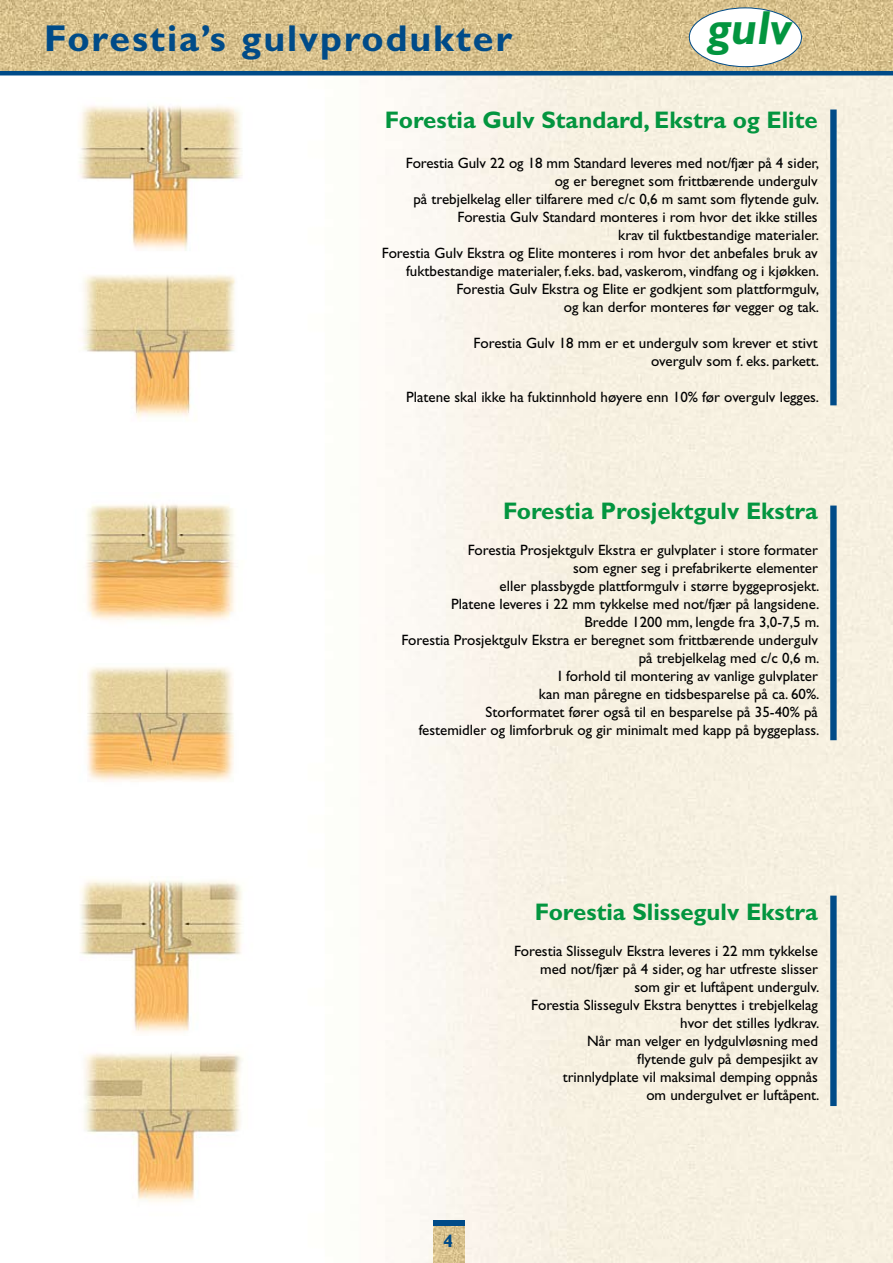
<style>
.page{position:relative;width:893px;height:1263px;background:#fff}
.page>*{position:absolute;margin:0;border:0;box-sizing:border-box;transform-origin:0 0}
.t1{font:italic 700 48px "Gill Sans Std";color:#03953f}
.t2{font:700 37.5px "Gill Sans Std";letter-spacing:.05em;color:#004b88}
.t3{font:700 24px "Gill Sans Std";color:#03953f}
.t4{font:700 18px "Gill Sans Std";color:#004b88}
.t5{font:15px/18px "Gill Sans Std";color:#000;text-align:right}
</style>
<div class="page">
<img style="left:0;top:0;width:893px;height:71px">
<hr style="left:0;top:71px;width:893px;height:4px;background:#004b88">
<div style="left:689px;top:8px;width:112px;height:59px;background:#fff;border-radius:50%"></div>
<div style="left:689px;top:7px;width:113px;height:60px;border:1px solid #004b88;border-radius:50%"></div>
<img style="left:433px;top:1226px;width:32px;height:37px">
<div style="left:433px;top:1220px;width:32px;height:6px;background:#004b88"></div>
<img style="left:77px;top:97px;width:168px;height:171px">
<img style="left:78px;top:272px;width:159px;height:150px">
<img style="left:80px;top:493px;width:165px;height:132px">
<img style="left:78px;top:663px;width:157px;height:120px">
<img style="left:79px;top:876px;width:174px;height:160px">
<img style="left:81px;top:1049px;width:167px;height:167px">
<div style="left:830px;top:110px;width:7px;height:295px;background:#004b88"></div>
<div style="left:830px;top:505px;width:7px;height:235px;background:#004b88"></div>
<div style="left:830px;top:896px;width:7px;height:210px;background:#004b88"></div>
<h2 class="t2" style="left:44px;top:16px;width:470px">Forestia’s gulvprodukter</h2>
<h1 class="t1" style="left:707px;top:0;width:86px">gulv</h1>
<h3 class="t3" style="left:385px;top:106px;width:434px">Forestia Gulv Standard, Ekstra og Elite</h3>
<p class="t5" style="left:382px;top:154px;width:439px">Forestia Gulv 22 og 18 mm Standard leveres med not/fjær på 4 sider,<br>og er beregnet som frittbærende undergulv<br>på trebjelkelag eller tilfarere med c/c 0,6 m samt som flytende gulv.<br>Forestia Gulv Standard monteres i rom hvor det ikke stilles<br>krav til fuktbestandige materialer.<br>Forestia Gulv Ekstra og Elite monteres i rom hvor det anbefales bruk av fuktbestandige materialer, f.eks. bad, vaskerom, vindfang og i kjøkken.<br>Forestia Gulv Ekstra og Elite er godkjent som plattformgulv,<br>og kan derfor monteres før vegger og tak.</p>
<p class="t5" style="left:474px;top:334px;width:347px">Forestia Gulv 18 mm er et undergulv som krever et stivt overgulv som f. eks. parkett.</p>
<p class="t5" style="left:406px;top:388px;width:415px">Platene skal ikke ha fuktinnhold høyere enn 10% før overgulv legges.</p>
<h3 class="t3" style="left:503px;top:497px;width:316px">Forestia Prosjektgulv Ekstra</h3>
<p class="t5" style="left:401px;top:541px;width:420px">Forestia Prosjektgulv Ekstra er gulvplater i store formater<br>som egner seg i prefabrikerte elementer<br>eller plassbygde plattformgulv i større byggeprosjekt.<br>Platene leveres i 22 mm tykkelse med not/fjær på langsidene.<br>Bredde 1200 mm, lengde fra 3,0-7,5 m.<br>Forestia Prosjektgulv Ekstra er beregnet som frittbærende undergulv på trebjelkelag med c/c 0,6 m.<br>I forhold til montering av vanlige gulvplater<br>kan man påregne en tidsbesparelse på ca. 60%.<br>Storformatet fører også til en besparelse på 35-40% på<br>festemidler og limforbruk og gir minimalt med kapp på byggeplass.</p>
<p class="t4" style="left:443px;top:1230px;width:11px">4</p>
<h3 class="t3" style="left:535px;top:897px;width:285px">Forestia Slissegulv Ekstra</h3>
<p class="t5" style="left:514px;top:942px;width:307px">Forestia Slissegulv Ekstra leveres i 22 mm tykkelse med not/fjær på 4 sider, og har utfreste slisser som gir et luftåpent undergulv.<br>Forestia Slissegulv Ekstra benyttes i trebjelkelag hvor det stilles lydkrav.<br>Når man velger en lydgulvløsning med<br>flytende gulv på dempesjikt av<br>trinnlydplate vil maksimal demping oppnås<br>om undergulvet er luftåpent.</p>
</div>
